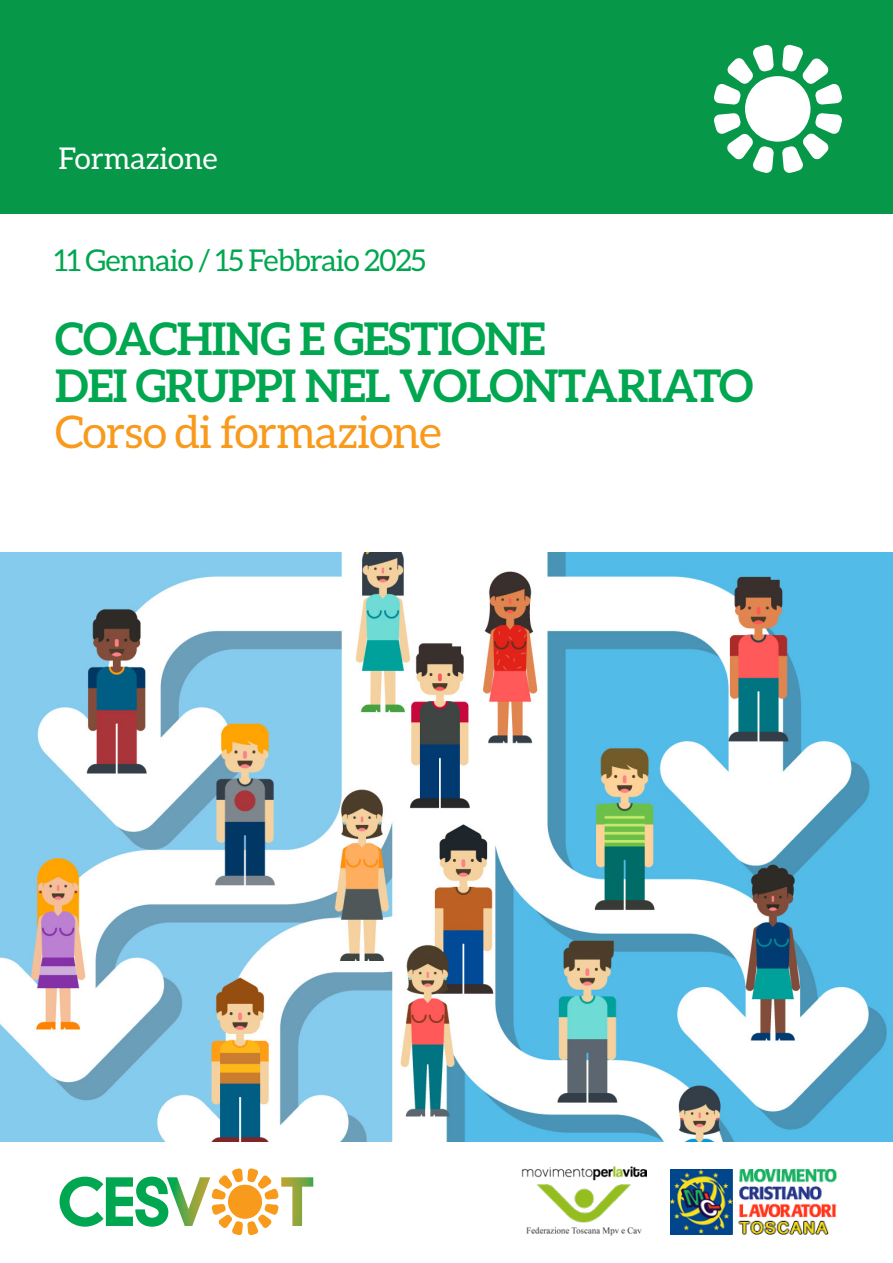
<style>
.page{position:relative;width:893px;height:1263px;background:#fff}
.page>*{position:absolute;margin:0;border:0;box-sizing:border-box;transform-origin:0 0}
.t1{font:700 45px "Aleo";letter-spacing:-.02em;color:#00a750}
.t2{font:45px "Aleo";letter-spacing:-.02em;color:#f89a1c}
.t3{font:30px "Aleo";letter-spacing:-.03em;color:#00a750}
.t4{font:30px "Aleo";color:#fff}
</style>
<div class="page">
<div style="left:0;top:0;width:893px;height:213px;background:#069748"></div>
<div style="left:745px;top:76px;width:65px;height:66px;background:#fff;border-radius:50%"></div>
<svg style="left:714px;top:113px;width:60px;height:60px"></svg>
<svg style="left:782px;top:44px;width:60px;height:61px"></svg>
<svg style="left:714px;top:44px;width:60px;height:61px"></svg>
<svg style="left:782px;top:113px;width:60px;height:60px"></svg>
<img style="left:0;top:553px;width:893px;height:589px">
<svg style="left:60px;top:1168px;width:253px;height:67px"></svg>
<img style="left:670px;top:1169px;width:167px;height:65px">
<img style="left:522px;top:1166px;width:124px;height:69px">
<p class="t4" style="left:58px;top:141px;width:161px">Formazione</p>
<p class="t3" style="left:54px;top:243px;width:374px">11 Gennaio / 15 Febbraio 2025</p>
<p class="t1" style="left:55px;top:313px;width:492px">COACHING E GESTIONE</p>
<p class="t1" style="left:55px;top:359px;width:699px">DEI GRUPPI NEL VOLONTARIATO</p>
<p class="t2" style="left:55px;top:407px;width:388px">Corso di formazione</p>
</div>
